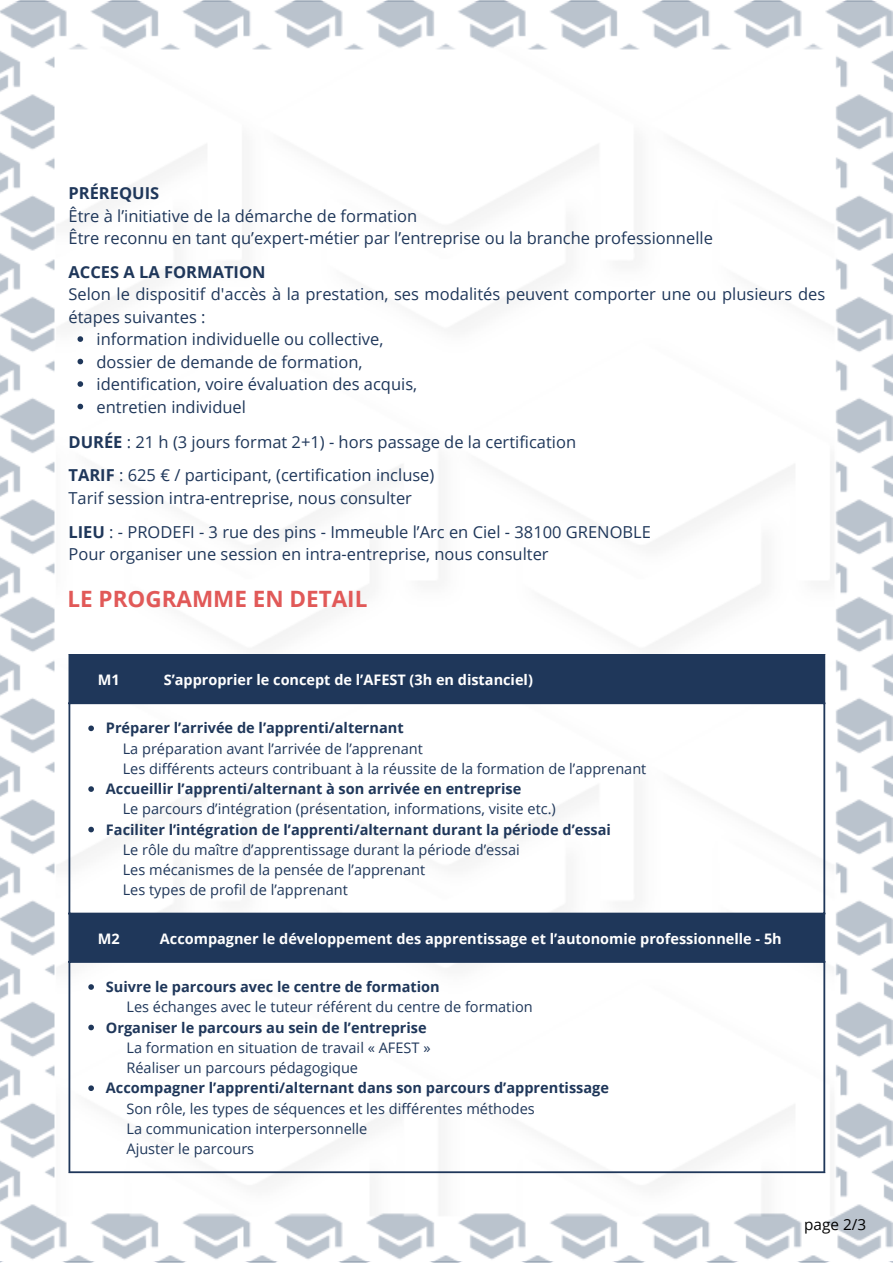
<style>
.page{position:relative;width:893px;height:1264px;background:#fff}
.page>*{position:absolute;margin:0;border:0;box-sizing:border-box;transform-origin:0 0}
.t1{font:700 22.5px "Open Sans";color:#e15958}
.t2{font:16.5px/22.5px "Open Sans";color:#1f375a}
.t3{font:700 16.5px "Open Sans";color:#1f375a}
.t4{font:15.3px "Open Sans";color:#000}
.t5{font:14.55px "Open Sans";color:#1f375a}
.t6{font:700 14.55px "Open Sans";color:#1f375a}
.t7{font:700 14.55px "Open Sans";color:#fff}
.s1{font-weight:700}
</style>
<div class="page">
<img style="left:0;top:1px;width:892px;height:1261px">
<svg style="left:70px;top:655px;width:753px;height:306px"></svg>
<svg style="left:88px;top:725px;width:6px;height:6px"></svg>
<svg style="left:88px;top:786px;width:6px;height:6px"></svg>
<svg style="left:88px;top:826px;width:6px;height:6px"></svg>
<svg style="left:88px;top:984px;width:6px;height:5px"></svg>
<svg style="left:88px;top:1024px;width:6px;height:6px"></svg>
<svg style="left:88px;top:1085px;width:6px;height:6px"></svg>
<hr style="left:68px;top:655px;width:2px;height:516px;background:#1f375a">
<hr style="left:147px;top:655px;width:2px;height:47px;background:#1f375a">
<hr style="left:147px;top:914px;width:2px;height:47px;background:#1f375a">
<hr style="left:823px;top:655px;width:2px;height:516px;background:#1f375a">
<hr style="left:68px;top:654px;width:757px;height:1px;background:#1f375a">
<hr style="left:68px;top:702px;width:757px;height:2px;background:#1f375a">
<hr style="left:68px;top:912px;width:757px;height:2px;background:#1f375a">
<hr style="left:68px;top:961px;width:757px;height:1px;background:#1f375a">
<hr style="left:68px;top:1171px;width:757px;height:2px;background:#1f375a">
<svg style="left:77px;top:336px;width:6px;height:6px"></svg>
<svg style="left:77px;top:359px;width:6px;height:5px"></svg>
<svg style="left:77px;top:381px;width:6px;height:6px"></svg>
<svg style="left:77px;top:404px;width:6px;height:5px"></svg>
<p class="t3" style="left:68px;top:181px;width:92px">PRÉREQUIS</p>
<p class="t2" style="left:68px;top:204px;width:350px">Être à l’initiative de la démarche de formation</p>
<p class="t2" style="left:68px;top:226px;width:646px">Être reconnu en tant qu’expert-métier par l’entreprise ou la branche professionnelle</p>
<p class="t3" style="left:68px;top:260px;width:198px">ACCES A LA FORMATION</p>
<p class="t2" style="left:68px;top:282px;width:758px">Selon le dispositif d'accès à la prestation, ses modalités peuvent comporter une ou plusieurs des étapes suivantes :</p>
<p class="t2" style="left:96px;top:327px;width:288px">information individuelle ou collective,</p>
<p class="t2" style="left:96px;top:350px;width:267px">dossier de demande de formation,</p>
<p class="t2" style="left:96px;top:372px;width:322px">identification, voire évaluation des acquis,</p>
<p class="t2" style="left:96px;top:395px;width:151px">entretien individuel</p>
<p class="t2" style="left:68px;top:430px;width:509px"><span class="s1">DURÉE</span> : 21 h (3 jours format 2+1) - hors passage de la certification</p>
<p class="t2" style="left:68px;top:463px;width:367px"><span class="s1">TARIF</span> : 625 € / participant, (certification incluse)</p>
<p class="t2" style="left:68px;top:486px;width:345px">Tarif session intra-entreprise, nous consulter</p>
<p class="t2" style="left:68px;top:520px;width:584px"><span class="s1">LIEU</span> : - PRODEFI - 3 rue des pins - Immeuble l’Arc en Ciel - 38100 GRENOBLE</p>
<p class="t2" style="left:68px;top:542px;width:481px">Pour organiser une session en intra-entreprise, nous consulter</p>
<p class="t1" style="left:67px;top:582px;width:301px">LE PROGRAMME EN DETAIL</p>
<p class="t7" style="left:98px;top:669px;width:23px">M1</p>
<p class="t7" style="left:164px;top:669px;width:371px">S’approprier le concept de l’AFEST (3h en distanciel)</p>
<p class="t6" style="left:106px;top:718px;width:299px">Préparer l’arrivée de l’apprenti/alternant</p>
<p class="t5" style="left:123px;top:738px;width:301px">La préparation avant l’arrivée de l’apprenant</p>
<p class="t5" style="left:123px;top:758px;width:525px">Les différents acteurs contribuant à la réussite de la formation de l’apprenant</p>
<p class="t6" style="left:106px;top:778px;width:417px">Accueillir l’apprenti/alternant à son arrivée en entreprise</p>
<p class="t5" style="left:123px;top:798px;width:434px">Le parcours d’intégration (présentation, informations, visite etc.)</p>
<p class="t6" style="left:106px;top:819px;width:506px">Faciliter l’intégration de l’apprenti/alternant durant la période d’essai</p>
<p class="t5" style="left:123px;top:839px;width:398px">Le rôle du maître d’apprentissage durant la période d’essai</p>
<p class="t5" style="left:123px;top:859px;width:304px">Les mécanismes de la pensée de l’apprenant</p>
<p class="t5" style="left:123px;top:879px;width:227px">Les types de profil de l’apprenant</p>
<p class="t7" style="left:98px;top:928px;width:23px">M2</p>
<p class="t7" style="left:160px;top:928px;width:623px">Accompagner le développement des apprentissage et l’autonomie professionnelle - 5h</p>
<p class="t6" style="left:106px;top:976px;width:335px">Suivre le parcours avec le centre de formation</p>
<p class="t5" style="left:126px;top:996px;width:408px">Les échanges avec le tuteur référent du centre de formation</p>
<p class="t6" style="left:106px;top:1017px;width:322px">Organiser le parcours au sein de l’entreprise</p>
<p class="t5" style="left:126px;top:1037px;width:305px">La formation en situation de travail « AFEST »</p>
<p class="t5" style="left:126px;top:1057px;width:233px">Réaliser un parcours pédagogique</p>
<p class="t6" style="left:106px;top:1077px;width:504px">Accompagner l’apprenti/alternant dans son parcours d’apprentissage</p>
<p class="t5" style="left:126px;top:1097px;width:410px">Son rôle, les types de séquences et les différentes méthodes</p>
<p class="t5" style="left:126px;top:1118px;width:242px">La communication interpersonnelle</p>
<p class="t5" style="left:126px;top:1138px;width:129px">Ajuster le parcours</p>
<p class="t4" style="left:804px;top:1213px;width:63px">page 2/3</p>
</div>
